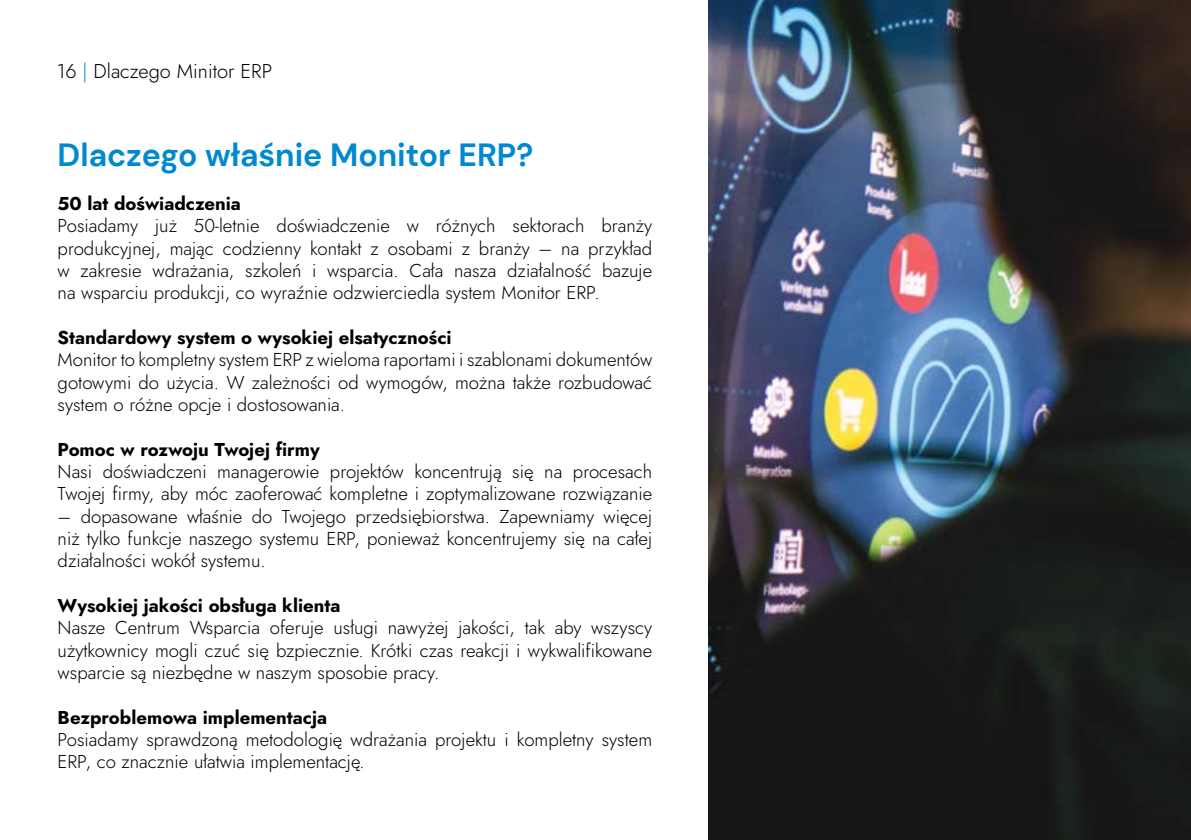
<style>
.page{position:relative;width:1191px;height:840px;background:#fff}
.page>*{position:absolute;margin:0;border:0;box-sizing:border-box;transform-origin:0 0}
.t1{font:700 32px "DM Sans";color:#0089cf}
.t2{font:300 20px "Jost";color:#000}
.t3{font:300 18.6px/22.4px "Jost";color:#000;text-align:justify}
.t4{font:700 18.6px "Jost";color:#000}
.s1{color:#0089cf}
</style>
<div class="page">
<img style="left:709px;top:0;width:482px;height:839px">
<p class="t2" style="left:57px;top:57px;width:217px">16 <span class="s1">|</span> Dlaczego Minitor ERP</p>
<h1 class="t1" style="left:58px;top:135px;width:477px">Dlaczego właśnie Monitor ERP?</h1>
<p class="t4" style="left:58px;top:190px;width:185px">50 lat doświadczenia</p>
<p class="t3" style="left:58px;top:214px;width:596px">Posiadamy już 50-letnie doświadczenie w różnych sektorach branży produkcyjnej, mając codzienny kontakt z osobami z branży – na przykład w zakresie wdrażania, szkoleń i wsparcia. Cała nasza działalność bazuje na wsparciu produkcji, co wyraźnie odzwierciedla system Monitor ERP.</p>
<p class="t4" style="left:58px;top:324px;width:395px">Standardowy system o wysokiej elsatyczności</p>
<p class="t3" style="left:58px;top:348px;width:596px">Monitor to kompletny system ERP z wieloma raportami i szablonami dokumentów gotowymi do użycia. W zależności od wymogów, można także rozbudować system o różne opcje i dostosowania.</p>
<p class="t4" style="left:58px;top:436px;width:263px">Pomoc w rozwoju Twojej firmy</p>
<p class="t3" style="left:58px;top:460px;width:596px">Nasi doświadczeni managerowie projektów koncentrują się na procesach<br>Twojej firmy, aby móc zaoferować kompletne i zoptymalizowane rozwiązanie</p>
<p class="t3" style="left:58px;top:505px;width:596px">– dopasowane właśnie do Twojego przedsiębiorstwa. Zapewniamy więcej niż tylko funkcje naszego systemu ERP, ponieważ koncentrujemy się na całej działalności wokół systemu.</p>
<p class="t4" style="left:58px;top:592px;width:284px">Wysokiej jakości obsługa klienta</p>
<p class="t3" style="left:58px;top:616px;width:596px">Nasze Centrum Wsparcia oferuje usługi nawyżej jakości, tak aby wszyscy użytkownicy mogli czuć się bzpiecznie. Krótki czas reakcji i wykwalifikowane wsparcie są niezbędne w naszym sposobie pracy.</p>
<p class="t4" style="left:58px;top:704px;width:271px">Bezproblemowa implementacja</p>
<p class="t3" style="left:58px;top:728px;width:596px">Posiadamy sprawdzoną metodologię wdrażania projektu i kompletny system<br>ERP, co znacznie ułatwia implementację.</p>
</div>
